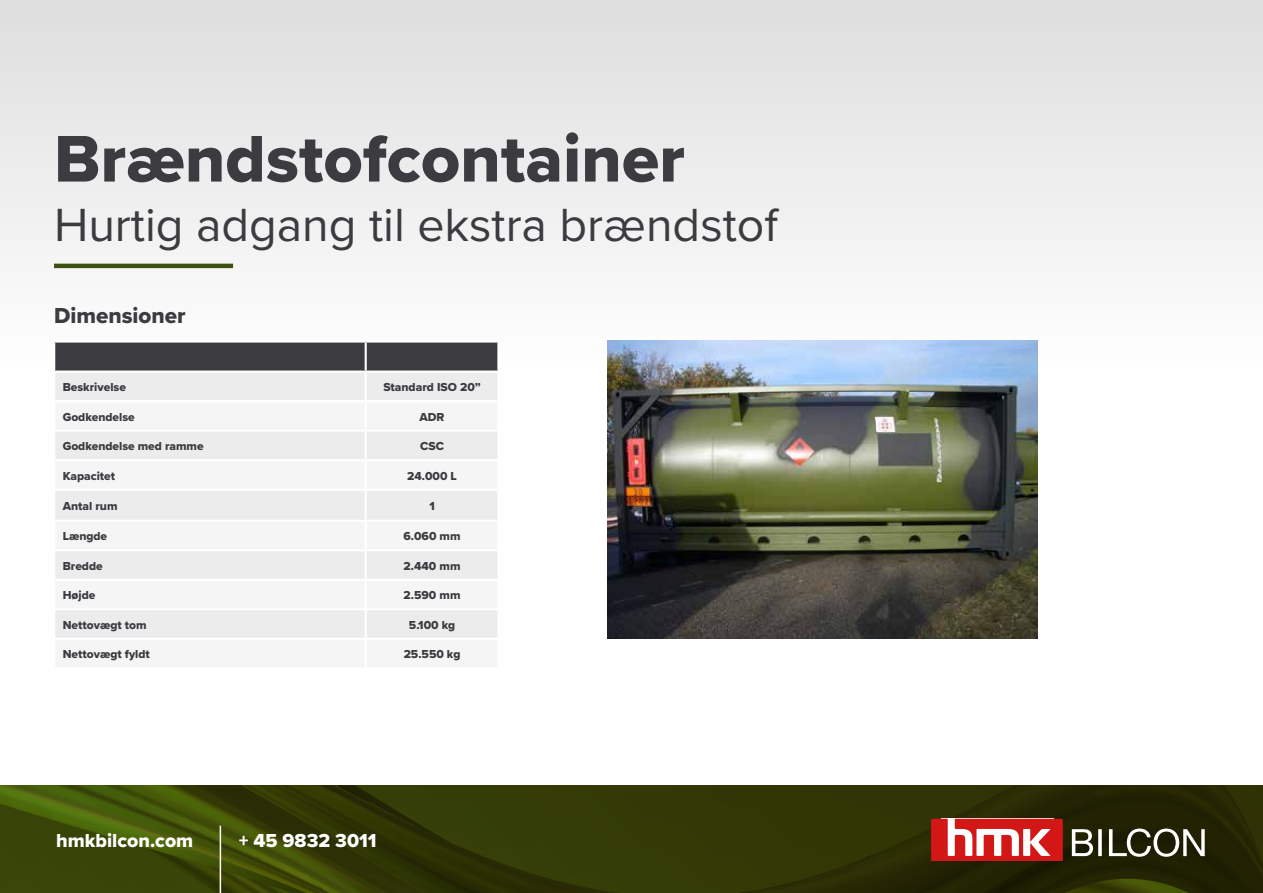
<style>
.page{position:relative;width:1263px;height:893px;background:#fff}
.page>*{position:absolute;margin:0;border:0;box-sizing:border-box;transform-origin:0 0}
.t1{font:68.4px "Proxima Nova Extrabld";color:#3b3b40}
.t2{font:48.3px "Proxima Nova";color:#3b3b40}
.t3{font:22.5px "Proxima Nova Extrabld";color:#3b3b40}
.t4{font:19.5px "Proxima Nova Extrabld";color:#fff}
.t5{font:12px "Proxima Nova Extrabld";color:#3b3b40}
</style>
<div class="page">
<div style="left:0;top:0;width:1263px;height:366px;background:linear-gradient(to bottom,#dedede,#fefefe)"></div>
<svg style="left:0;top:785px;width:1263px;height:108px;background:#333b06"></svg>
<svg style="left:925px;top:819px;width:280px;height:74px;background:#613f28"></svg>
<hr style="left:220px;top:826px;width:1px;height:67px;background:#fff">
<div style="left:55px;top:343px;width:442px;height:28px;background:#3b3b40"></div>
<div style="left:55px;top:373px;width:442px;height:27px;background:#ececec"></div>
<svg style="left:55px;top:432px;width:442px;height:206px;fill:#ececec"></svg>
<hr style="left:53px;top:340px;width:313px;height:3px;background:#fff">
<hr style="left:53px;top:343px;width:2px;height:28px;background:#fff">
<hr style="left:366px;top:340px;width:133px;height:3px;background:#fff">
<hr style="left:365px;top:343px;width:2px;height:28px;background:#fff">
<hr style="left:497px;top:343px;width:2px;height:28px;background:#fff">
<hr style="left:365px;top:373px;width:2px;height:27px;background:#fff">
<hr style="left:365px;top:432px;width:2px;height:27px;background:#fff">
<hr style="left:53px;top:459px;width:313px;height:2px;background:#fff">
<hr style="left:366px;top:459px;width:133px;height:2px;background:#fff">
<hr style="left:365px;top:461px;width:2px;height:28px;background:#fff">
<hr style="left:53px;top:489px;width:313px;height:2px;background:#fff">
<hr style="left:366px;top:489px;width:133px;height:2px;background:#fff">
<hr style="left:365px;top:491px;width:2px;height:29px;background:#fff">
<hr style="left:53px;top:520px;width:313px;height:2px;background:#fff">
<hr style="left:366px;top:520px;width:133px;height:2px;background:#fff">
<hr style="left:365px;top:522px;width:2px;height:27px;background:#fff">
<hr style="left:53px;top:549px;width:313px;height:2px;background:#fff">
<hr style="left:366px;top:549px;width:133px;height:2px;background:#fff">
<hr style="left:365px;top:551px;width:2px;height:28px;background:#fff">
<hr style="left:53px;top:579px;width:313px;height:2px;background:#fff">
<hr style="left:366px;top:579px;width:133px;height:2px;background:#fff">
<hr style="left:365px;top:581px;width:2px;height:27px;background:#fff">
<hr style="left:53px;top:608px;width:313px;height:2px;background:#fff">
<hr style="left:366px;top:608px;width:133px;height:2px;background:#fff">
<hr style="left:365px;top:610px;width:2px;height:28px;background:#fff">
<hr style="left:54px;top:264px;width:179px;height:4px;background:#3c5210">
<img style="left:608px;top:340px;width:430px;height:299px">
<h1 class="t1" style="left:54px;top:108px;width:632px">Brændstofcontainer</h1>
<h2 class="t2" style="left:54px;top:189px;width:726px">Hurtig adgang til ekstra brændstof</h2>
<h3 class="t3" style="left:54px;top:299px;width:133px">Dimensioner</h3>
<p class="t5" style="left:63px;top:378px;width:65px">Beskrivelse</p>
<p class="t5" style="left:383px;top:378px;width:99px">Standard ISO 20”</p>
<p class="t5" style="left:63px;top:408px;width:73px">Godkendelse</p>
<p class="t5" style="left:420px;top:408px;width:27px">ADR</p>
<p class="t5" style="left:63px;top:437px;width:142px">Godkendelse med ramme</p>
<p class="t5" style="left:420px;top:437px;width:25px">CSC</p>
<p class="t5" style="left:63px;top:467px;width:54px">Kapacitet</p>
<p class="t5" style="left:407px;top:467px;width:51px">24.000 L</p>
<p class="t5" style="left:63px;top:497px;width:56px">Antal rum</p>
<p class="t5" style="left:429px;top:497px;width:7px">1</p>
<p class="t5" style="left:63px;top:527px;width:46px">Længde</p>
<p class="t5" style="left:403px;top:527px;width:59px">6.060 mm</p>
<p class="t5" style="left:63px;top:557px;width:41px">Bredde</p>
<p class="t5" style="left:404px;top:557px;width:58px">2.440 mm</p>
<p class="t5" style="left:63px;top:586px;width:34px">Højde</p>
<p class="t5" style="left:404px;top:586px;width:58px">2.590 mm</p>
<p class="t5" style="left:63px;top:616px;width:85px">Nettovægt tom</p>
<p class="t5" style="left:409px;top:616px;width:48px">5.100 kg</p>
<p class="t5" style="left:63px;top:645px;width:89px">Nettovægt fyldt</p>
<p class="t5" style="left:404px;top:645px;width:58px">25.550 kg</p>
<h3 class="t4" style="left:56px;top:826px;width:139px">hmkbilcon.com</h3>
<h3 class="t4" style="left:239px;top:826px;width:139px">+ 45 9832 3011</h3>
</div>
